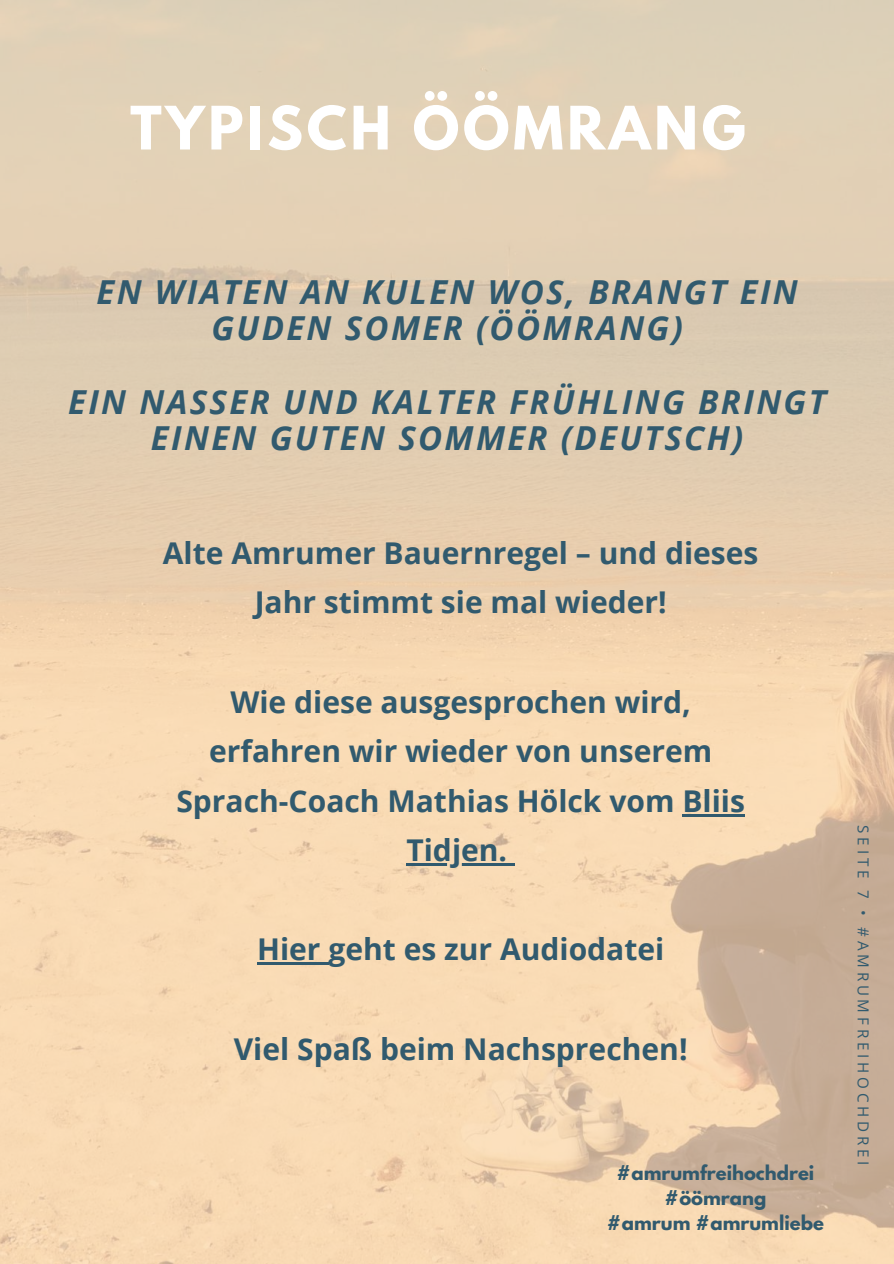
<style>
.page{position:relative;width:894px;height:1264px;background:#fff}
.page>*{position:absolute;margin:0;border:0;box-sizing:border-box;transform-origin:0 0}
.t1{font:700 53.1px "League Spartan";letter-spacing:.07em;color:#fff}
.t2{font:italic 700 33px/36.6px "Open Sans";letter-spacing:.07em;color:#315a6e;text-align:center}
.t3{font:700 30px/49.5px "Open Sans";color:#315a6e;text-align:center}
.t4{font:700 18px/24.8px "League Spartan";color:#315a6e;text-align:center}
.t5{font:15.15px "Open Sans";letter-spacing:.25em;color:#315a6e}
</style>
<div class="page">
<img style="left:0;top:0;width:893px;height:1263px">
<hr style="left:682px;top:814px;width:62px;height:2px;background:#315a6e">
<hr style="left:406px;top:863px;width:92px;height:2px;background:#315a6e">
<svg style="left:498px;top:863px;width:17px;height:2px"></svg>
<hr style="left:257px;top:962px;width:63px;height:2px;background:#315a6e">
<svg style="left:320px;top:962px;width:8px;height:2px"></svg>
<h1 class="t1" style="left:130px;top:102px;width:617px">TYPISCH ÖÖMRANG</h1>
<p class="t2" style="left:96px;top:273px;width:702px">EN WIATEN AN KULEN WOS, BRANGT EIN<br>GUDEN SOMER (ÖÖMRANG)</p>
<p class="t2" style="left:68px;top:382px;width:759px">EIN NASSER UND KALTER FRÜHLING BRINGT<br>EINEN GUTEN SOMMER (DEUTSCH)</p>
<p class="t3" style="left:163px;top:527px;width:597px">Alte Amrumer Bauernregel – und dieses<br>Jahr stimmt sie mal wieder!</p>
<p class="t3" style="left:176px;top:676px;width:570px">Wie diese ausgesprochen wird, erfahren wir wieder von unserem<br>Sprach-Coach Mathias Hölck vom Bliis<br>Tidjen.</p>
<p class="t3" style="left:257px;top:924px;width:408px">Hier geht es zur Audiodatei</p>
<p class="t3" style="left:234px;top:1023px;width:455px">Viel Spaß beim Nachsprechen!</p>
<p class="t4" style="left:606px;top:1162px;width:218px">#amrumfreihochdrei #öömrang<br>#amrum #amrumliebe</p>
<p class="t5" style="left:873px;top:825px;width:341px;rotate:90deg">SEITE 7 • #AMRUMFREIHOCHDREI</p>
</div>
